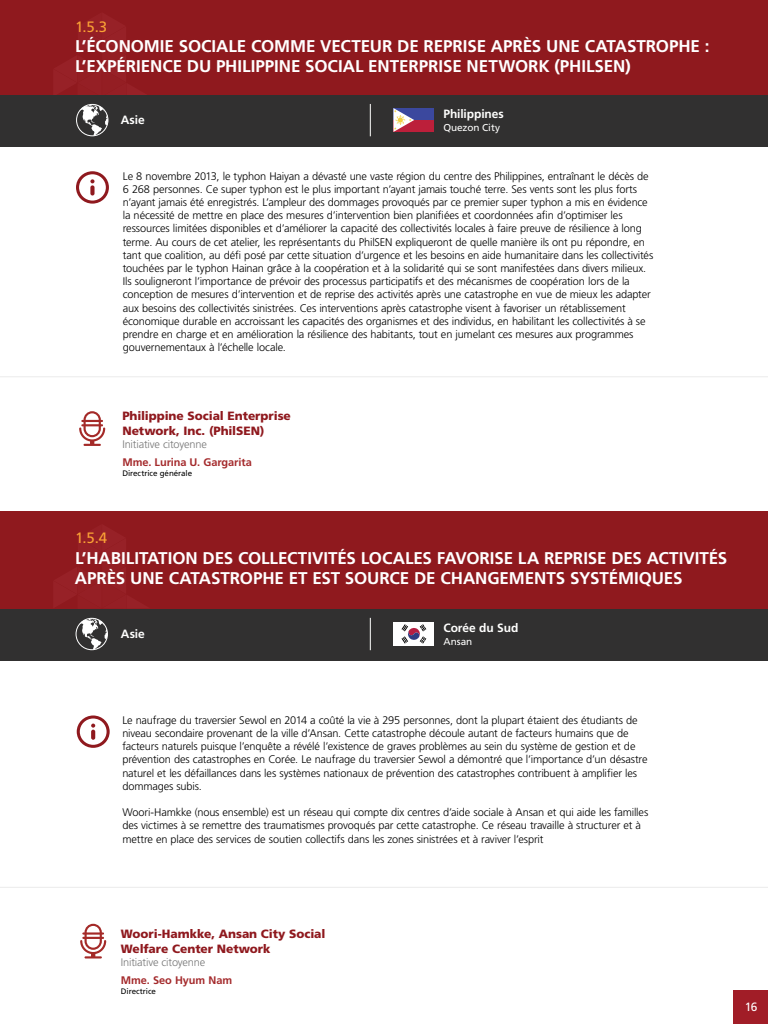
<style>
.page{position:relative;width:768px;height:1024px;background:#fff}
.page>*{position:absolute;margin:0;border:0;box-sizing:border-box;transform-origin:0 0}
.t1{font:700 17px/20.4px "Frutiger LT Std";letter-spacing:-.005em;color:#fff}
.t2{font:15px "Frutiger LT Std";color:#f9a135}
.t3{font:900 12px/14.4px "Frutiger LT Std";letter-spacing:-.005em;color:#8f191e}
.t4{font:700 12px "Frutiger LT Std";letter-spacing:-.01em;color:#fffffe}
.t5{font:12px "Frutiger LT Std";color:#fff}
.t6{font:300 11px/13.2px "Frutiger LT Std";letter-spacing:-.015em;color:#000}
.t7{font:300 11px "Frutiger LT Std";letter-spacing:-.015em;color:#777}
.t8{font:700 11px "Frutiger LT Std";letter-spacing:-.01em;color:#a42a2c}
.t9{font:10px "Frutiger LT Std";letter-spacing:-.005em;color:#fffffe}
.t10{font:8px "Frutiger LT Std";letter-spacing:-.01em;color:#000}
.s1{font-size:15px}
</style>
<div class="page">
<div style="left:0;top:0;width:768px;height:95px;background:#8f191e"></div>
<div style="left:0;top:512px;width:768px;height:97px;background:#8f191e"></div>
<div style="left:0;top:95px;width:768px;height:51px;background:#313030"></div>
<div style="left:0;top:609px;width:768px;height:51px;background:#313030"></div>
<svg style="left:80px;top:104px;width:28px;height:32px"></svg>
<div style="left:76px;top:104px;width:32px;height:32px;border:1px solid #fff;border-radius:50%"></div>
<svg style="left:79px;top:618px;width:28px;height:32px"></svg>
<div style="left:76px;top:618px;width:32px;height:32px;border:1px solid #fff;border-radius:50%"></div>
<hr style="left:370px;top:104px;width:1px;height:32px;background:#fffffe">
<hr style="left:370px;top:618px;width:1px;height:32px;background:#fffffe">
<div style="left:393px;top:108px;width:41px;height:12px;background:#3b489e"></div>
<div style="left:393px;top:120px;width:41px;height:12px;background:#bc1f3a"></div>
<svg style="left:393px;top:108px;width:21px;height:24px"></svg>
<div style="left:393px;top:622px;width:41px;height:24px;background:#fff"></div>
<svg style="left:402px;top:624px;width:24px;height:20px"></svg>
<svg style="left:76px;top:171px;width:33px;height:33px"></svg>
<hr style="left:0;top:377px;width:768px;height:1px;background:#ebebeb">
<img style="left:79px;top:411px;width:26px;height:35px">
<img style="left:80px;top:924px;width:26px;height:35px">
<svg style="left:77px;top:715px;width:33px;height:33px"></svg>
<hr style="left:0;top:887px;width:768px;height:1px;background:#ebebeb">
<div style="left:734px;top:990px;width:34px;height:34px;background:#a11d27"></div>
<h2 class="t2" style="left:75px;top:17px;width:34px">1.5.3</h2>
<h1 class="t1" style="left:75px;top:36px;width:636px">L’ÉCONOMIE SOCIALE COMME VECTEUR DE REPRISE APRÈS UNE CATASTROPH E :<br>L’EXPÉRIENCE DU PH ILIPPINE SOCIAL ENTERPRISE NETWORK (PH ILSEN)</h1>
<p class="t4" style="left:121px;top:113px;width:25px">ASIE</p>
<p class="t4" style="left:443px;top:107px;width:62px">PHILIPPINES</p>
<p class="t9" style="left:443px;top:121px;width:58px">Quezon City</p>
<p class="t6" style="left:123px;top:169px;width:532px">Le 8 novembre 2013, le typhon Haiyan a dévasté une vaste région du centre des Philippines, entraînant le décès de 6 268 personnes. Ce super typhon est le plus important n’ayant jamais touché terre. Ses vents sont les plus forts n’ayant jamais été enregistrés. L’ampleur des dommages provoqués par ce premier super typhon a mis en évidence la nécessité de mettre en place des mesures d’intervention bien planifiées et coordonnées afin d’optimiser les ressources limitées disponibles et d’améliorer la capacité des collectivités locales à faire preuve de résilience à long terme. Au cours de cet atelier, les représentants du PhilSEN expliqueront de quelle manière ils ont pu répondre, en tant que coalition, au défi posé par cette situation d’urgence et les besoins en aide humanitaire dans les collectivités touchées par le typhon Hainan grâce à la coopération et à la solidarité qui se sont manifestées dans divers milieux.<br>Ils souligneront l’importance de prévoir des processus participatifs et des mécanismes de coopération lors de la conception de mesures d’intervention et de reprise des activités après une catastrophe en vue de mieux les adapter aux besoins des collectivités sinistrées. Ces interventions après catastrophe visent à favoriser un rétablissement économique durable en accroissant les capacités des organismes et des individus, en habilitant les collectivités à se prendre en charge et en amélioration la résilience des habitants, tout en jumelant ces mesures aux programmes gouvernementaux à l’échelle locale.</p>
<p class="t3" style="left:122px;top:409px;width:170px">Philippine Social Enterprise<br>Network, Inc. (PhilSE N)</p>
<p class="t7" style="left:122px;top:438px;width:86px">Initiative citoyenne</p>
<p class="t8" style="left:122px;top:456px;width:131px">M ME. LURINA U. GARGARITA</p>
<p class="t10" style="left:122px;top:468px;width:71px">Directrice générale</p>
<h2 class="t2" style="left:75px;top:529px;width:34px">1.5.4</h2>
<h1 class="t1" style="left:75px;top:548px;width:654px">L’HABILITATION DES COLLECTIVITÉS LOCALES FAVORISE LA REPRISE DES ACTIVITÉS<br>APRÈS UNE CATASTROPH E ET EST SOURCE DE CHANGEMENTS SYSTÉMIQUES</h1>
<p class="t4" style="left:121px;top:627px;width:25px">ASIE</p>
<p class="t4" style="left:443px;top:621px;width:76px">CORÉE DU SUD</p>
<p class="t9" style="left:443px;top:635px;width:30px">Ansan</p>
<p class="t6" style="left:122px;top:714px;width:527px">Le naufrage du traversier Sewol en 2014 a coûté la vie à 295 personnes, dont la plupart étaient des étudiants de niveau secondaire provenant de la ville d’Ansan. Cette catastrophe découle autant de facteurs humains que de facteurs naturels puisque l’enquête a révélé l’existence de graves problèmes au sein du système de gestion et de prévention des catastrophes en Corée. Le naufrage du traversier Sewol a démontré que l’importance d’un désastre naturel et les défaillances dans les systèmes nationaux de prévention des catastrophes contribuent à amplifier les dommages subis.</p>
<p class="t6" style="left:122px;top:806px;width:527px">Woori-Hamkke (nous ensemble) est un réseau qui compte dix centres d’aide sociale à Ansan et qui aide les familles des victimes à se remettre des traumatismes provoqués par cette catastrophe. Ce réseau travaille à structurer et à mettre en place des services de soutien collectifs dans les zones sinistrées et à raviver l’esprit</p>
<p class="t3" style="left:121px;top:927px;width:206px">Woori-Hamkke, Ansan City Social<br>Welfare Center Network</p>
<p class="t7" style="left:121px;top:956px;width:86px">Initiative citoyenne</p>
<p class="t8" style="left:121px;top:974px;width:113px">M ME. SEO HYUM NAM</p>
<p class="t10" style="left:121px;top:986px;width:37px">Directrice</p>
<p class="t5" style="left:745px;top:1000px;width:14px">1 6<span class="s1">3</span></p>
</div>
